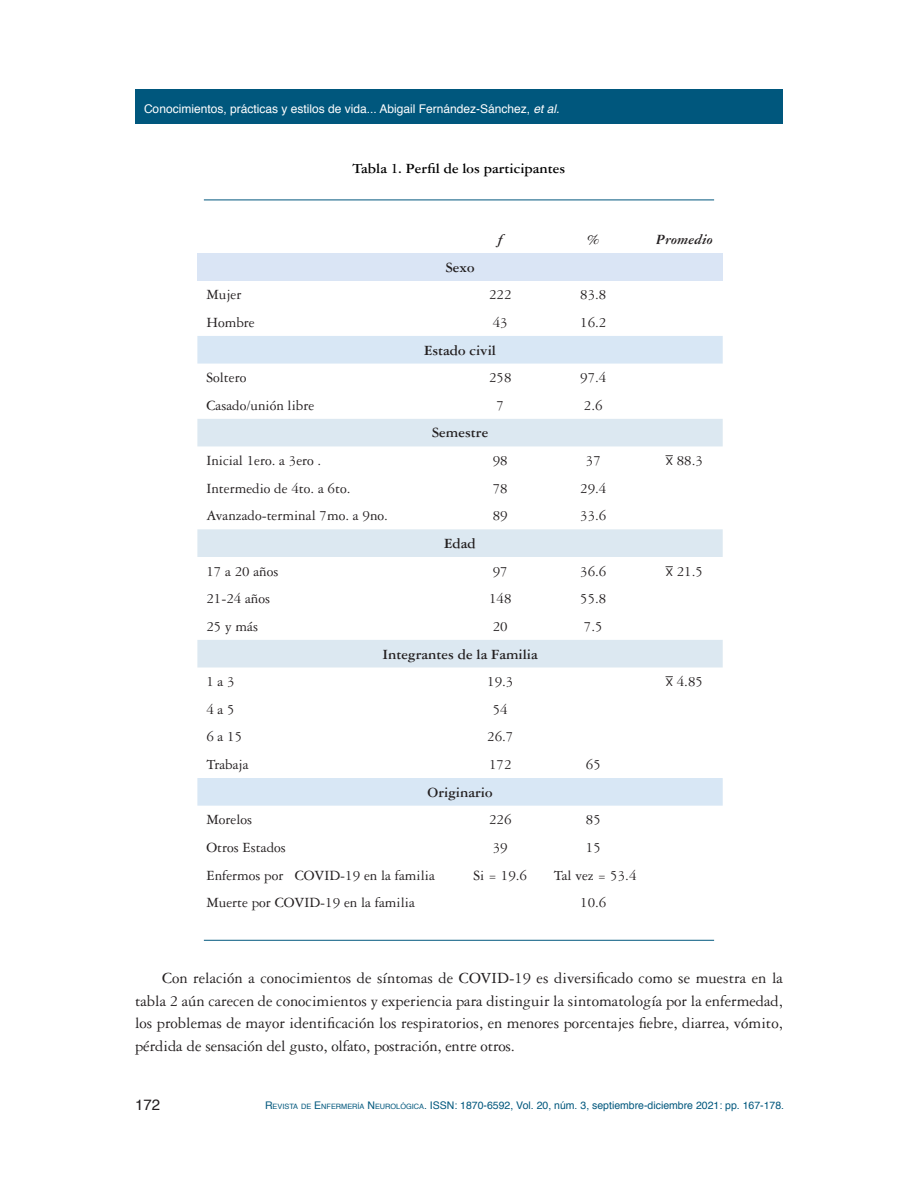
<style>
.page{position:relative;width:918px;height:1188px;background:#fff}
.page>*{position:absolute;margin:0;border:0;box-sizing:border-box;transform-origin:0 0}
.CUERPO_DE_TEXTO{font:16.5px/22.5px "Garamond 3 LT Std";letter-spacing:-.01em;color:#231f20;text-align:justify}
.TABLAS_Y_GRÁFICAS_NU{font:15px "Garamond 3 LT Std";color:#231f20}
.TABLAS_Y_GRÁFICAS_NU-2{font:700 15px "Garamond 3 LT Std";color:#231f20}
.AUTORES{font:700 15px "Garamond 3 LT Std";color:#000}
.TABLAS_Y_GRÁFICAS_NU-3{font:italic 700 15px "Garamond 3 LT Std";color:#231f20}
.t1{font:15px "Helvetica";color:#231f20}
.t2{font:12px "Helvetica";color:#fff}
.t3{font:10.5px "Helvetica";color:#00577d}
.s1{font-style:italic}
.s2{font-style:inherit}
.s3{font-size:7.35px}
</style>
<div class="page">
<div style="left:135px;top:89px;width:648px;height:34px;background:#00577d"></div>
<div style="left:197px;top:253px;width:526px;height:28px;background:#dae5f5"></div>
<svg style="left:197px;top:336px;width:526px;height:470px"></svg>
<svg style="left:197px;top:419px;width:526px;height:249px"></svg>
<hr style="left:204px;top:200px;width:510px;height:1px;background:#00577d">
<hr style="left:204px;top:940px;width:510px;height:1px;background:#00577d">
<svg style="left:666px;top:455px;width:7px;height:10px"></svg>
<svg style="left:666px;top:566px;width:7px;height:10px"></svg>
<svg style="left:666px;top:676px;width:7px;height:10px"></svg>
<p class="t2" style="left:144px;top:99px;width:417px">Conocimientos, prácticas y estilos de vida... Abigail Fernández-Sánchez, <span class="s1">et al.</span></p>
<p class="AUTORES" style="left:353px;top:160px;width:214px">Tabla 1. Perfil de los participantes</p>
<p class="TABLAS_Y_GRÁFICAS_NU-2" style="left:445px;top:259px;width:31px">Sexo</p>
<p class="TABLAS_Y_GRÁFICAS_NU-3" style="left:498px;top:231px;width:6px">f</p>
<p class="TABLAS_Y_GRÁFICAS_NU-3" style="left:587px;top:231px;width:14px">%</p>
<p class="TABLAS_Y_GRÁFICAS_NU-3" style="left:656px;top:231px;width:58px">Promedio</p>
<p class="TABLAS_Y_GRÁFICAS_NU" style="left:206px;top:287px;width:36px">Mujer</p>
<p class="TABLAS_Y_GRÁFICAS_NU" style="left:489px;top:287px;width:24px">222</p>
<p class="TABLAS_Y_GRÁFICAS_NU" style="left:580px;top:287px;width:28px">83.8</p>
<p class="TABLAS_Y_GRÁFICAS_NU" style="left:206px;top:314px;width:50px">Hombre</p>
<p class="TABLAS_Y_GRÁFICAS_NU" style="left:493px;top:314px;width:16px">43</p>
<p class="TABLAS_Y_GRÁFICAS_NU" style="left:580px;top:314px;width:28px">16.2</p>
<p class="TABLAS_Y_GRÁFICAS_NU-2" style="left:424px;top:342px;width:74px">Estado civil</p>
<p class="TABLAS_Y_GRÁFICAS_NU" style="left:206px;top:370px;width:41px">Soltero</p>
<p class="TABLAS_Y_GRÁFICAS_NU" style="left:489px;top:370px;width:24px">258</p>
<p class="TABLAS_Y_GRÁFICAS_NU" style="left:580px;top:370px;width:28px">97.4</p>
<p class="TABLAS_Y_GRÁFICAS_NU" style="left:206px;top:397px;width:109px">Casado/unión libre</p>
<p class="TABLAS_Y_GRÁFICAS_NU" style="left:497px;top:397px;width:9px">7</p>
<p class="TABLAS_Y_GRÁFICAS_NU" style="left:584px;top:397px;width:20px">2.6</p>
<p class="TABLAS_Y_GRÁFICAS_NU-2" style="left:432px;top:425px;width:58px">Semestre</p>
<p class="TABLAS_Y_GRÁFICAS_NU" style="left:206px;top:452px;width:116px">Inicial 1ero. a 3ero .</p>
<p class="TABLAS_Y_GRÁFICAS_NU" style="left:493px;top:452px;width:16px">98</p>
<p class="TABLAS_Y_GRÁFICAS_NU" style="left:586px;top:452px;width:16px">37</p>
<p class="TABLAS_Y_GRÁFICAS_NU" style="left:677px;top:452px;width:28px">88.3</p>
<p class="TABLAS_Y_GRÁFICAS_NU" style="left:206px;top:480px;width:146px">Intermedio de 4to. a 6to.</p>
<p class="TABLAS_Y_GRÁFICAS_NU" style="left:493px;top:480px;width:16px">78</p>
<p class="TABLAS_Y_GRÁFICAS_NU" style="left:580px;top:480px;width:28px">29.4</p>
<p class="TABLAS_Y_GRÁFICAS_NU" style="left:206px;top:508px;width:183px">Avanzado-terminal 7mo. a 9no.</p>
<p class="TABLAS_Y_GRÁFICAS_NU" style="left:493px;top:508px;width:16px">89</p>
<p class="TABLAS_Y_GRÁFICAS_NU" style="left:580px;top:508px;width:28px">33.6</p>
<p class="TABLAS_Y_GRÁFICAS_NU-2" style="left:444px;top:535px;width:33px">Edad</p>
<p class="TABLAS_Y_GRÁFICAS_NU" style="left:206px;top:563px;width:74px">17 a 20 años</p>
<p class="TABLAS_Y_GRÁFICAS_NU" style="left:493px;top:563px;width:16px">97</p>
<p class="TABLAS_Y_GRÁFICAS_NU" style="left:580px;top:563px;width:28px">36.6</p>
<p class="TABLAS_Y_GRÁFICAS_NU" style="left:677px;top:563px;width:28px">21.5</p>
<p class="TABLAS_Y_GRÁFICAS_NU" style="left:206px;top:591px;width:65px">21-24 años</p>
<p class="TABLAS_Y_GRÁFICAS_NU" style="left:489px;top:591px;width:24px">148</p>
<p class="TABLAS_Y_GRÁFICAS_NU" style="left:580px;top:591px;width:28px">55.8</p>
<p class="TABLAS_Y_GRÁFICAS_NU" style="left:206px;top:618px;width:53px">25 y más</p>
<p class="TABLAS_Y_GRÁFICAS_NU" style="left:493px;top:618px;width:16px">20</p>
<p class="TABLAS_Y_GRÁFICAS_NU" style="left:584px;top:618px;width:20px">7.5</p>
<p class="TABLAS_Y_GRÁFICAS_NU-2" style="left:382px;top:646px;width:157px">Integrantes de la Familia</p>
<p class="TABLAS_Y_GRÁFICAS_NU" style="left:206px;top:674px;width:30px">1 a 3</p>
<p class="TABLAS_Y_GRÁFICAS_NU" style="left:487px;top:674px;width:28px">19.3</p>
<p class="TABLAS_Y_GRÁFICAS_NU" style="left:677px;top:674px;width:28px">4.85</p>
<p class="TABLAS_Y_GRÁFICAS_NU" style="left:206px;top:701px;width:30px">4 a 5</p>
<p class="TABLAS_Y_GRÁFICAS_NU" style="left:493px;top:701px;width:16px">54</p>
<p class="TABLAS_Y_GRÁFICAS_NU" style="left:206px;top:729px;width:37px">6 a 15</p>
<p class="TABLAS_Y_GRÁFICAS_NU" style="left:487px;top:729px;width:28px">26.7</p>
<p class="TABLAS_Y_GRÁFICAS_NU" style="left:206px;top:756px;width:44px">Trabaja</p>
<p class="TABLAS_Y_GRÁFICAS_NU" style="left:489px;top:756px;width:24px">172</p>
<p class="TABLAS_Y_GRÁFICAS_NU" style="left:586px;top:756px;width:16px">65</p>
<p class="TABLAS_Y_GRÁFICAS_NU-2" style="left:428px;top:784px;width:67px">Originario</p>
<p class="TABLAS_Y_GRÁFICAS_NU" style="left:206px;top:812px;width:47px">Morelos</p>
<p class="TABLAS_Y_GRÁFICAS_NU" style="left:489px;top:812px;width:24px">226</p>
<p class="TABLAS_Y_GRÁFICAS_NU" style="left:586px;top:812px;width:16px">85</p>
<p class="TABLAS_Y_GRÁFICAS_NU" style="left:206px;top:839px;width:81px">Otros Estados</p>
<p class="TABLAS_Y_GRÁFICAS_NU" style="left:493px;top:839px;width:16px">39</p>
<p class="TABLAS_Y_GRÁFICAS_NU" style="left:586px;top:839px;width:16px">15</p>
<p class="TABLAS_Y_GRÁFICAS_NU" style="left:206px;top:867px;width:230px">Enfermos por COVID-19 en la familia</p>
<p class="TABLAS_Y_GRÁFICAS_NU" style="left:474px;top:867px;width:55px">Si = 19.6</p>
<p class="TABLAS_Y_GRÁFICAS_NU" style="left:554px;top:867px;width:84px">Tal vez = 53.4</p>
<p class="TABLAS_Y_GRÁFICAS_NU" style="left:206px;top:895px;width:210px">Muerte por COVID-19 en la familia</p>
<p class="TABLAS_Y_GRÁFICAS_NU" style="left:580px;top:895px;width:28px">10.6</p>
<p class="CUERPO_DE_TEXTO" style="left:135px;top:967px;width:650px;text-indent:27px">Con relación a conocimientos de síntomas de COVID-19 es diversificado como se muestra en la tabla 2 aún carecen de conocimientos y experiencia para distinguir la sintomatología por la enfermedad, los problemas de mayor identificación los respiratorios, en menores porcentajes fiebre, diarrea, vómito, pérdida de sensación del gusto, olfato, postración, entre otros.</p>
<p class="t1" style="left:135px;top:1093px;width:27px">172</p>
<p class="t3" style="left:265px;top:1097px;width:521px"><span class="s2">R</span><span class="s3">EVISTA DE</span> <span class="s2">E</span> <span class="s3">NFERMERÍA</span> <span class="s2">N</span> <span class="s3">EUROLÓGICA</span>. ISSN: 1870-6592, Vol. 20, núm. 3, septiembre-diciembre 2021: pp. 167-178.</p>
</div>
